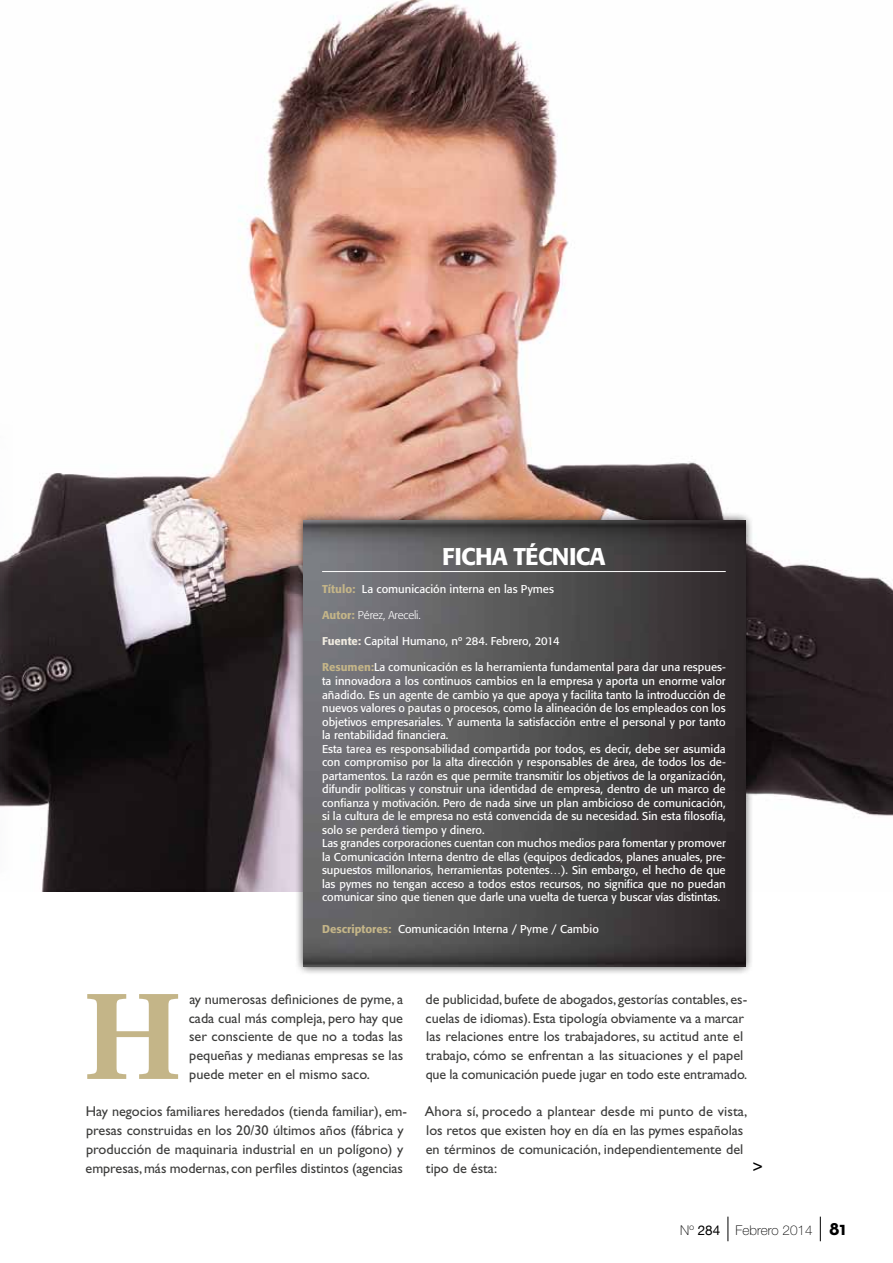
<style>
.page{position:relative;width:893px;height:1263px;background:#fff}
.page>*{position:absolute;margin:0;border:0;box-sizing:border-box;transform-origin:0 0}
.t1{font:700 122.7px "Utopia";color:#c4b588}
.t2{font:500 24px "Formata";letter-spacing:-.02em;color:#fff}
.t3{font:700 19.5px "Neutraface Text";color:#000}
.t4{font:18px "Gill Sans Std";color:#fff}
.t5{font:18px "Gill Sans Std";color:#000}
.t6{font:14.25px/18.8px "Gill Sans Std";color:#3c3c3b}
.t7{font:100 13.5px "Helvetica Neue";color:#000}
.t8{font:13.5px "Helvetica Neue";color:#000}
.t9{font:11.25px/13.5px "Formata";color:#fff}
.t10{font:300 11.25px "Formata";letter-spacing:-.01em;color:#fff}
.s1{font-weight:500;color:#c4b588}
.s2{font-weight:500;color:#f0ebe0}
.s3{font-weight:100}
</style>
<div class="page">
<img style="left:0;top:0;width:893px;height:891px">
<div style="left:294px;top:512px;width:459px;height:464px;background:#000;opacity:.75"></div>
<img style="left:304px;top:521px;width:441px;height:445px">
<hr style="left:322px;top:571px;width:404px;height:1px;background:#fff">
<svg style="left:728px;top:1216px;width:1px;height:25px"></svg>
<svg style="left:820px;top:1216px;width:1px;height:25px"></svg>
<h2 class="t2" style="left:442px;top:542px;width:165px">Ficha técnica</h2>
<p class="t9" style="left:322px;top:582px;width:233px"><span class="s1">Título:</span> La comunicación interna en las Pymes</p>
<p class="t10" style="left:322px;top:608px;width:100px"><span class="s1">Autor:</span> Pérez, Areceli.</p>
<p class="t9" style="left:322px;top:634px;width:239px"><span class="s2">Fuente:</span> Capital Humano, nº 284. Febrero, 2014</p>
<p class="t9" style="left:322px;top:661px;width:405px"><span class="s1">Resumen:</span>La comunicación es la herramienta fundamental para dar una respues&shy;ta innovadora a los continuos cambios en la empresa y aporta un enorme valor añadido. Es un agente de cambio ya que apoya y facilita tanto la introducción de nuevos valores o pautas o procesos, como la alineación de los empleados con los objetivos empresariales. Y aumenta la satisfacción entre el personal y por tanto la rentabilidad financiera.<br>Esta tarea es responsabilidad compartida por todos, es decir, debe ser asumida con compromiso por la alta dirección y responsables de área, de todos los de&shy;partamentos. La razón es que permite transmitir los objetivos de la organización, difundir políticas y construir una identidad de empresa, dentro de un marco de confianza y motivación. Pero de nada sirve un plan ambicioso de comunicación, si la cultura de le empresa no está convencida de su necesidad. Sin esta filosofía, solo se perderá tiempo y dinero.<br>Las grandes corporaciones cuentan con muchos medios para fomentar y promover la Comunicación Interna dentro de ellas (equipos dedicados, planes anuales, pre&shy;supuestos millonarios, herramientas potentes…). Sin embargo, el hecho de que las pymes no tengan acceso a todos estos recursos, no significa que no puedan comunicar sino que tienen que darle una vuelta de tuerca y buscar vías distintas.</p>
<p class="t9" style="left:322px;top:922px;width:278px"><span class="s1">Descriptores:</span> Comunicación Interna / Pyme / Cambio</p>
<h1 class="t1" style="left:83px;top:966px;width:100px">H</h1>
<p class="t6" style="left:189px;top:990px;width:216px;text-align:justify">ay numerosas definiciones de pyme, a cada cual más compleja, pero hay que ser consciente de que no a todas las pequeñas y medianas empresas se las puede meter en el mismo saco.</p>
<p class="t6" style="left:86px;top:1102px;width:323px">Hay negocios familiares heredados (tienda familiar), em&shy;presas construidas en los 20/30 últimos años (fábrica y producción de maquinaria industrial en un polígono) y empresas, más modernas, con perfiles distintos (agencias</p>
<p class="t6" style="left:426px;top:990px;width:323px">de publicidad, bufete de abogados, gestorías contables, es&shy;cuelas de idiomas). Esta tipología obviamente va a marcar las relaciones entre los trabajadores, su actitud ante el trabajo, cómo se enfrentan a las situaciones y el papel que la comunicación puede jugar en todo este entramado.</p>
<p class="t6" style="left:425px;top:1102px;width:324px">Ahora sí, procedo a plantear desde mi punto de vista, los retos que existen hoy en día en las pymes españolas en términos de comunicación, independientemente del tipo de ésta:</p>
<h3 class="t5" style="left:752px;top:1156px;width:12px">&gt;</h3>
<h3 class="t4" style="left:748px;top:1156px;width:12px">&gt;</h3>
<p class="t8" style="left:680px;top:1221px;width:41px"><span class="s3">Nº</span> 284</p>
<h3 class="t3" style="left:829px;top:1216px;width:18px">81</h3>
<p class="t7" style="left:736px;top:1223px;width:78px">Febrero 2014</p>
</div>
